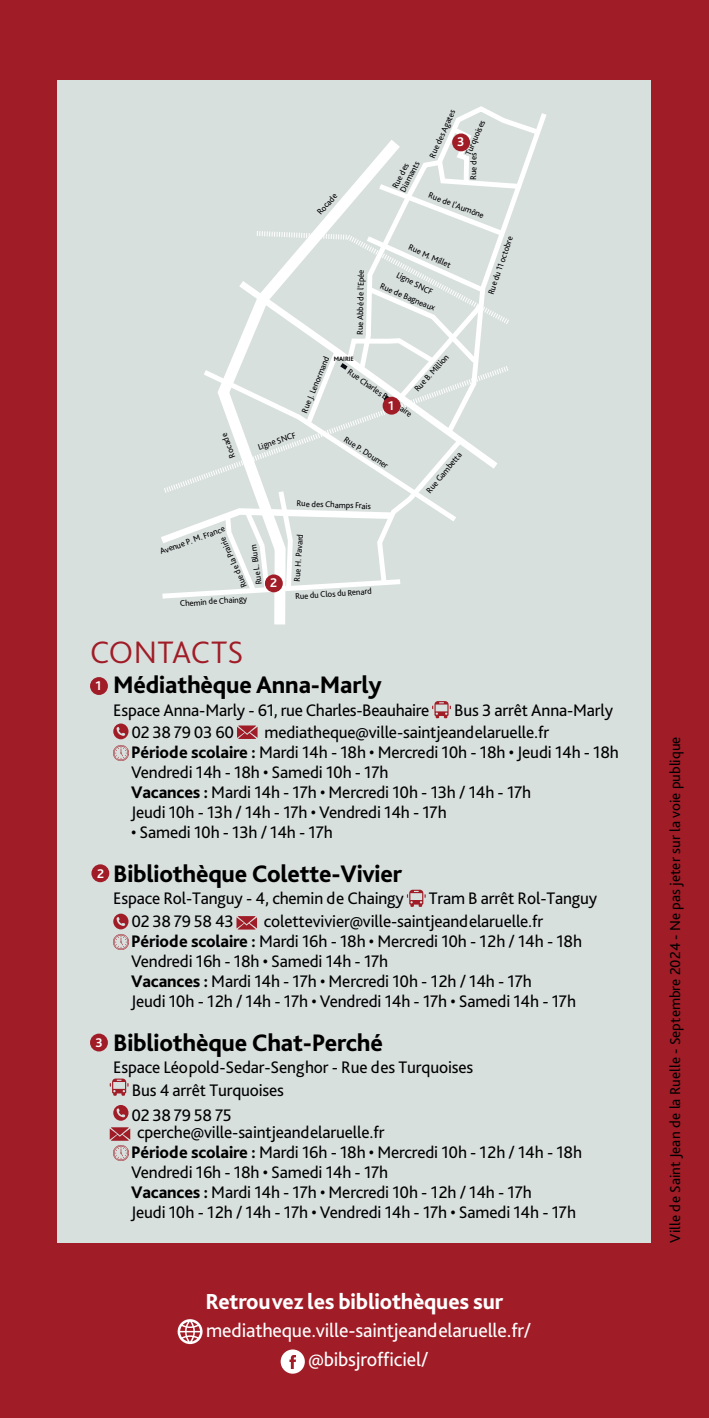
<style>
.page{position:relative;width:709px;height:1418px;background:#fff}
.page>*{position:absolute;margin:0;border:0;box-sizing:border-box;transform-origin:0 0}
.t1{font:300 32.5px "Bliss Pro";letter-spacing:.005em;color:#a01c26}
.t2{font:800 25px "Bliss Pro";letter-spacing:-.01em;color:#000001}
.t3{font:800 22.75px "Bliss Pro";letter-spacing:-.01em;color:#fff}
.t4{font:20.25px/29.5px "Bliss Pro";letter-spacing:-.01em;color:#fff;text-align:center}
.t5{font:17.5px/20px "Bliss Pro";letter-spacing:-.01em;color:#000001}
.t6{font:15px "Bliss Pro";color:#000001}
.t7{font:700 13.25px "Bliss Pro";color:#fff}
.t8{font:8.75px/8.8px "Bliss Pro";color:#000001}
.t9{font:700 6.5px "Bliss Pro";letter-spacing:-.01em;color:#000001}
.s1{font-weight:800}
</style>
<div class="page">
<div style="left:0;top:0;width:709px;height:1417px;background:#a01c26"></div>
<div style="left:58px;top:80px;width:593px;height:1162px;background:#d8e0de"></div>
<div style="left:90px;top:677px;width:18px;height:18px;background:#a01c26;border-radius:50%"></div>
<div style="left:90px;top:1033px;width:18px;height:18px;background:#a01c26;border-radius:50%"></div>
<div style="left:91px;top:864px;width:18px;height:18px;background:#a01c26;border-radius:50%"></div>
<svg style="left:161px;top:106px;width:386px;height:495px"></svg>
<div style="left:382px;top:397px;width:18px;height:17px;background:#a01c26;border-radius:50%"></div>
<div style="left:452px;top:133px;width:18px;height:18px;background:#a01c26;border-radius:50%"></div>
<div style="left:265px;top:574px;width:18px;height:18px;background:#a01c26;border-radius:50%"></div>
<svg style="left:432px;top:701px;width:19px;height:17px"></svg>
<svg style="left:113px;top:723px;width:15px;height:16px"></svg>
<svg style="left:237px;top:725px;width:20px;height:14px"></svg>
<svg style="left:407px;top:889px;width:18px;height:17px"></svg>
<svg style="left:113px;top:913px;width:15px;height:16px"></svg>
<svg style="left:236px;top:916px;width:21px;height:13px"></svg>
<svg style="left:110px;top:1078px;width:18px;height:17px"></svg>
<svg style="left:113px;top:1105px;width:15px;height:15px"></svg>
<svg style="left:110px;top:1127px;width:20px;height:13px"></svg>
<img style="left:113px;top:745px;width:15px;height:15px">
<img style="left:113px;top:934px;width:15px;height:15px">
<img style="left:113px;top:1145px;width:15px;height:15px">
<svg style="left:178px;top:1319px;width:24px;height:24px"></svg>
<svg style="left:281px;top:1349px;width:24px;height:24px"></svg>
<p class="t8" style="left:315px;top:210px;width:27px;rotate:-49deg">Rocade</p>
<p class="t8" style="left:355px;top:335px;width:67px;rotate:-89deg">Rue Abbé de l’Epée</p>
<p class="t8" style="left:390px;top:185px;width:35px;rotate:-63deg">Rue des<br>Diamants</p>
<p class="t8" style="left:427px;top:156px;width:54px;rotate:-66deg">Rue des Agates</p>
<p class="t8" style="left:463px;top:153px;width:39px;rotate:-66deg">Turquoises</p>
<p class="t7" style="left:457px;top:134px;width:9px">3</p>
<p class="t8" style="left:469px;top:179px;width:29px;rotate:-89deg">Rue des</p>
<p class="t8" style="left:430px;top:190px;width:60px;rotate:21deg">Rue de l’Aumône</p>
<p class="t8" style="left:411px;top:243px;width:47px;rotate:24deg">Rue M. Millet</p>
<p class="t8" style="left:399px;top:270px;width:41px;rotate:27deg">Ligne SNCF</p>
<p class="t8" style="left:382px;top:281px;width:60px;rotate:23deg">Rue de Bagneaux</p>
<p class="t8" style="left:486px;top:293px;width:62px;rotate:-71deg">Rue du 11 octobre</p>
<p class="t8" style="left:412px;top:387px;width:48px;rotate:-48deg">Rue B. Million</p>
<p class="t8" style="left:300px;top:411px;width:62px;rotate:-68deg">Rue J. Lenormand</p>
<p class="t9" style="left:334px;top:355px;width:21px">MAIRIE</p>
<p class="t8" style="left:351px;top:367px;width:78px;rotate:35deg">Rue Charles Beauhaire</p>
<p class="t8" style="left:347px;top:434px;width:53px;rotate:33deg">Rue P. Doumer</p>
<p class="t8" style="left:297px;top:499px;width:76px;rotate:2deg">Rue des Champs Frais</p>
<p class="t8" style="left:292px;top:581px;width:49px;rotate:-86deg">Rue H. Pavard</p>
<p class="t7" style="left:388px;top:397px;width:7px">1</p>
<p class="t8" style="left:257px;top:443px;width:41px;rotate:-18deg">Ligne SNCF</p>
<p class="t8" style="left:228px;top:459px;width:27px;rotate:-111deg">Rocade</p>
<p class="t8" style="left:424px;top:488px;width:52px;rotate:-50deg">Rue Gambetta</p>
<p class="t8" style="left:159px;top:547px;width:70px;rotate:-20deg">Avenue P. M. France</p>
<p class="t8" style="left:240px;top:589px;width:56px;rotate:-114deg">Rue de la Prairie</p>
<p class="t8" style="left:254px;top:585px;width:42px;rotate:-98deg">Rue L. Blum</p>
<p class="t7" style="left:270px;top:574px;width:9px">2</p>
<p class="t8" style="left:295px;top:591px;width:78px;rotate:-4deg">Rue du Clos du Renard</p>
<p class="t8" style="left:180px;top:599px;width:69px;rotate:-4deg">Chemin de Chaingy</p>
<h1 class="t1" style="left:90px;top:632px;width:155px">CONTACTS</h1>
<h2 class="t2" style="left:113px;top:669px;width:270px">Médiathèque Anna-Marly</h2>
<p class="t5" style="left:113px;top:699px;width:317px">Espace Anna-Marly - 61, rue Charles-Beauhaire</p>
<p class="t5" style="left:454px;top:699px;width:160px">Bus 3 arrêt Anna-Marly</p>
<p class="t5" style="left:131px;top:721px;width:104px">02 38 79 03 60</p>
<p class="t7" style="left:95px;top:677px;width:7px">1</p>
<p class="t5" style="left:131px;top:721px;width:489px;text-indent:133px">mediatheque@ville-saintjeandelaruelle.fr<br><span class="s1">Période scolaire :</span> Mardi 14h - 18h • Mercredi 10h - 18h • Jeudi 14h - 18h Vendredi 14h - 18h • Samedi 10h - 17h<br><span class="s1">Vacances :</span> Mardi 14h - 17h • Mercredi 10h - 13h / 14h - 17h<br>Jeudi 10h - 13h / 14h - 17h • Vendredi 14h - 17h</p>
<p class="t5" style="left:131px;top:821px;width:203px">• Samedi 10h - 13h / 14h - 17h</p>
<h2 class="t2" style="left:113px;top:858px;width:290px">Bibliothèque Colette-Vivier</h2>
<p class="t5" style="left:113px;top:888px;width:292px">Espace Rol-Tanguy - 4, chemin de Chaingy</p>
<p class="t5" style="left:429px;top:888px;width:170px">Tram B arrêt Rol-Tanguy</p>
<p class="t5" style="left:131px;top:910px;width:104px">02 38 79 58 43</p>
<p class="t7" style="left:97px;top:865px;width:9px">2</p>
<p class="t5" style="left:131px;top:910px;width:452px;text-indent:133px">colettevivier@ville-saintjeandelaruelle.fr <span class="s1">Période scolaire :</span> Mardi 16h - 18h • Mercredi 10h - 12h / 14h - 18h Vendredi 16h - 18h • Samedi 14h - 17h<br><span class="s1">Vacances :</span> Mardi 14h - 17h • Mercredi 10h - 12h / 14h - 17h<br>Jeudi 10h - 12h / 14h - 17h • Vendredi 14h - 17h • Samedi 14h - 17h</p>
<h2 class="t2" style="left:113px;top:1026px;width:271px">Bibliothèque Chat-Perché</h2>
<p class="t5" style="left:132px;top:1055px;width:343px;line-height:22.5px;text-indent:-18px">Espace Léopold-Sedar-Senghor - Rue des Turquoises<br>Bus 4 arrêt Turquoises</p>
<p class="t5" style="left:137px;top:1105px;width:249px;line-height:17.5px;text-indent:-6px">02 38 79 58 75 cperche@ville-saintjeandelaruelle.fr</p>
<p class="t5" style="left:131px;top:1141px;width:452px"><span class="s1">Période scolaire :</span> Mardi 16h - 18h • Mercredi 10h - 12h / 14h - 18h Vendredi 16h - 18h • Samedi 14h - 17h<br><span class="s1">Vacances :</span> Mardi 14h - 17h • Mercredi 10h - 12h / 14h - 17h<br>Jeudi 10h - 12h / 14h - 17h • Vendredi 14h - 17h • Samedi 14h - 17h</p>
<p class="t7" style="left:96px;top:1034px;width:9px">3</p>
<h3 class="t3" style="left:205px;top:1287px;width:299px">Retrouvez les bibliothèques sur</h3>
<p class="t4" style="left:206px;top:1314px;width:326px">mediatheque.ville-saintjeandelaruelle.fr/ @bibsjrofficiel/</p>
<p class="t6" style="left:665px;top:1242px;width:507px;rotate:-90deg">Ville de Saint Jean de la Ruelle - Septembre 2024 - Ne pas jeter sur la voie publique</p>
</div>
